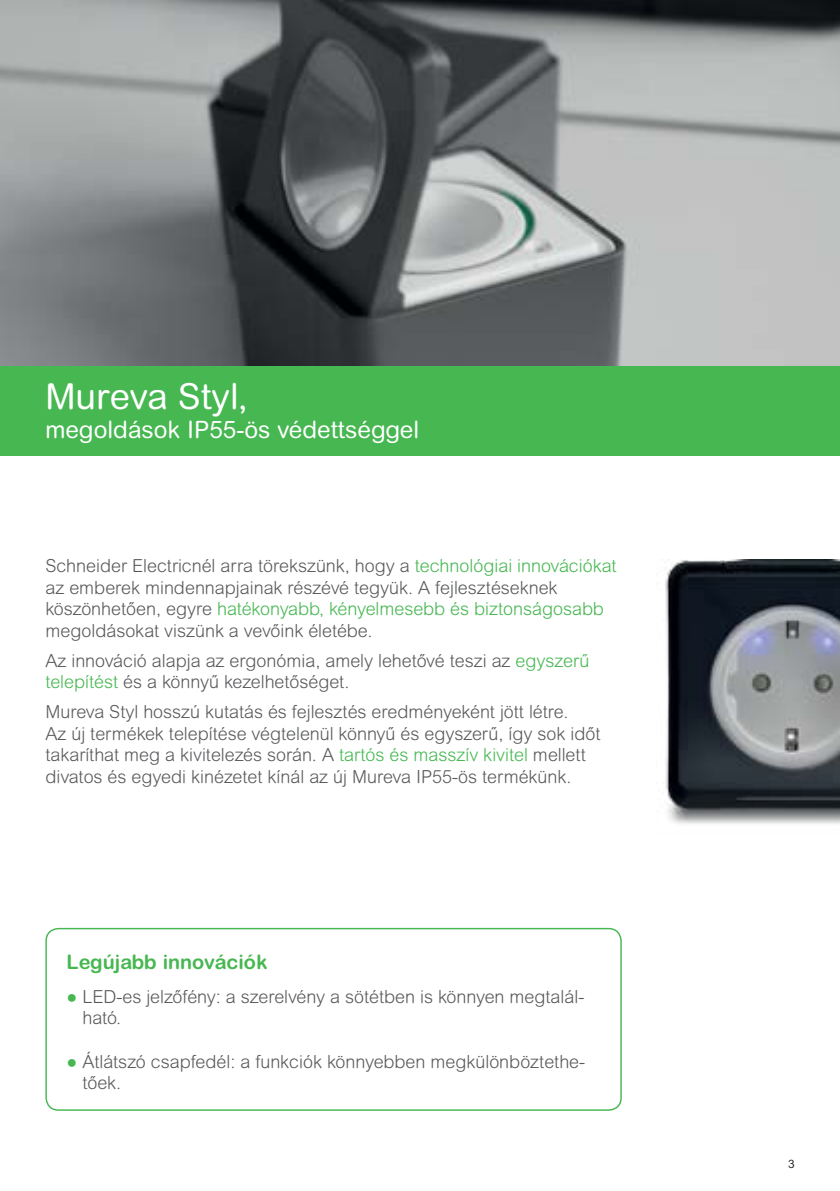
<style>
.page{position:relative;width:840px;height:1191px;background:#fff}
.page>*{position:absolute;margin:0;border:0;box-sizing:border-box;transform-origin:0 0}
.t1{font:36px "Arial Rounded MT Pro";color:#fff}
.t2{font:24px "Arial Rounded MT Pro";color:#fff}
.t3{font:700 20px "Arial Rounded MT Pro";color:#46b751}
.t4{font:300 18px/21.6px "Arial Rounded MT Pro";color:#58595b}
.t5{font:11.6px "Arial Rounded MT Pro";color:#231f20}
.s1{color:#46b751}
.s2{font-family:"Arial";font-weight:400;color:#46b751}
</style>
<div class="page">
<hr style="left:0;top:720px;width:1px;height:86px;background:#46b751">
<div style="left:0;top:365px;width:839px;height:90px;background:#46b751"></div>
<div style="left:45px;top:928px;width:576px;height:182px;border:1px solid #46b751;border-radius:12px"></div>
<img style="left:0;top:0;width:839px;height:365px">
<img style="left:665px;top:559px;width:174px;height:265px">
<h1 class="t1" style="left:45px;top:376px;width:203px">Mureva Styl,</h1>
<h2 class="t2" style="left:45px;top:416px;width:375px">megoldások IP55-ös védettséggel</h2>
<p class="t4" style="left:45px;top:556px;width:572px">Schneider Electricnél arra törekszünk, hogy a <span class="s1">technológiai innovációkat </span>az emberek mindennapjainak részévé tegyük. A fejlesztéseknek köszönhetően, egyre <span class="s1">hatékonyabb, kényelmesebb és biztonságosabb </span>megoldásokat viszünk a vevőink életébe.</p>
<p class="t4" style="left:45px;top:650px;width:545px">Az innováció alapja az ergonómia, amely lehetővé teszi az <span class="s1">egyszerű telepítést</span> és a könnyű kezelhetőséget.</p>
<p class="t4" style="left:45px;top:702px;width:556px">Mureva Styl hosszú kutatás és fejlesztés eredményeként jött létre.<br>Az új termékek telepítése végtelenül könnyű és egyszerű, így sok időt takaríthat meg a kivitelezés során. A <span class="s1">tartós és masszív kivitel</span> mellett divatos és egyedi kinézetet kínál az új Mureva IP55-ös termékünk.</p>
<p class="t3" style="left:66px;top:949px;width:202px">Legújabb innovációk</p>
<p class="t4" style="left:82px;top:986px;width:503px;text-indent:-16px"><span class="s2">●</span> LED-es jelzőfény: a szerelvény a sötétben is könnyen megtalál&shy;ható.</p>
<p class="t4" style="left:82px;top:1051px;width:504px;text-indent:-16px"><span class="s2">●</span> Átlátszó csapfedél: a funkciók könnyebben megkülönböztethe&shy;tőek.</p>
<p class="t5" style="left:787px;top:1157px;width:8px">3</p>
</div>
